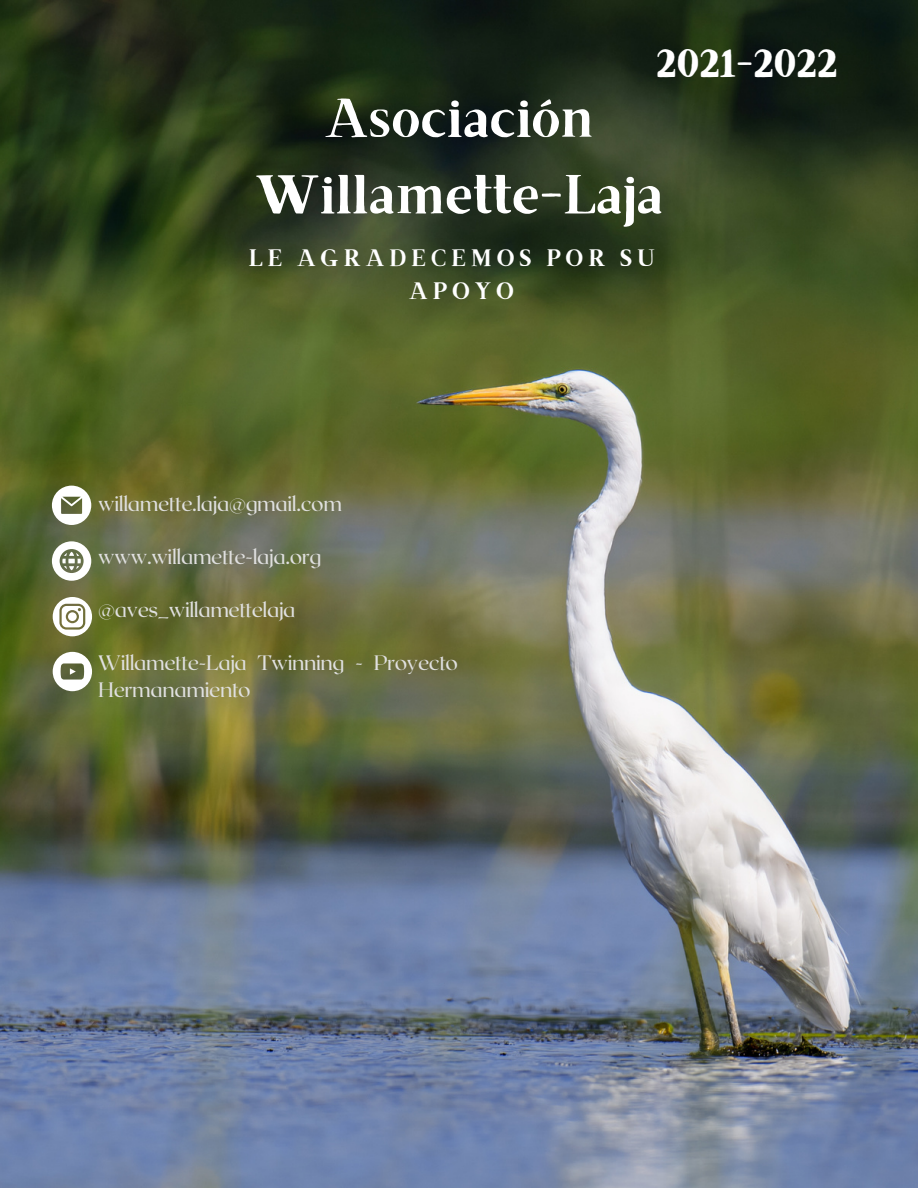
<style>
.page{position:relative;width:918px;height:1188px;background:#fff}
.page>*{position:absolute;margin:0;border:0;box-sizing:border-box;transform-origin:0 0}
.t1{font:54.9px/76.5px "Brixton TC";color:#fff;text-align:center}
.t2{font:700 39.9px "Brixton TC";color:#fff}
.t3{font:23.85px/33px "Brixton TC";letter-spacing:.2em;color:#fff}
.t4{font:20.85px/26.5px "Roxborough CF";letter-spacing:-.02em;color:#e0e0e0}
</style>
<div class="page">
<img style="left:0;top:0;width:918px;height:1188px">
<svg style="left:52px;top:486px;width:39px;height:39px"></svg>
<svg style="left:52px;top:541px;width:39px;height:40px"></svg>
<svg style="left:53px;top:597px;width:39px;height:39px"></svg>
<svg style="left:53px;top:652px;width:39px;height:39px"></svg>
<h2 class="t2" style="left:656px;top:49px;width:183px">2021-2022</h2>
<h1 class="t1" style="left:255px;top:86px;width:410px">Asociación<br>Willamette-Laja</h1>
<p class="t3" style="left:409px;top:244px;width:248px;text-indent:-160px">LE AGRADECEMOS POR SU<br>APOYO</p>
<p class="t4" style="left:98px;top:489px;width:245px">willamette.laja@gmail.com</p>
<p class="t4" style="left:98px;top:543px;width:225px">www.willamette-laja.org</p>
<p class="t4" style="left:98px;top:596px;width:199px">@aves_willamettelaja</p>
<p class="t4" style="left:98px;top:649px;width:361px">Willamette-Laja Twinning - Proyecto<br>Hermanamiento</p>
</div>
